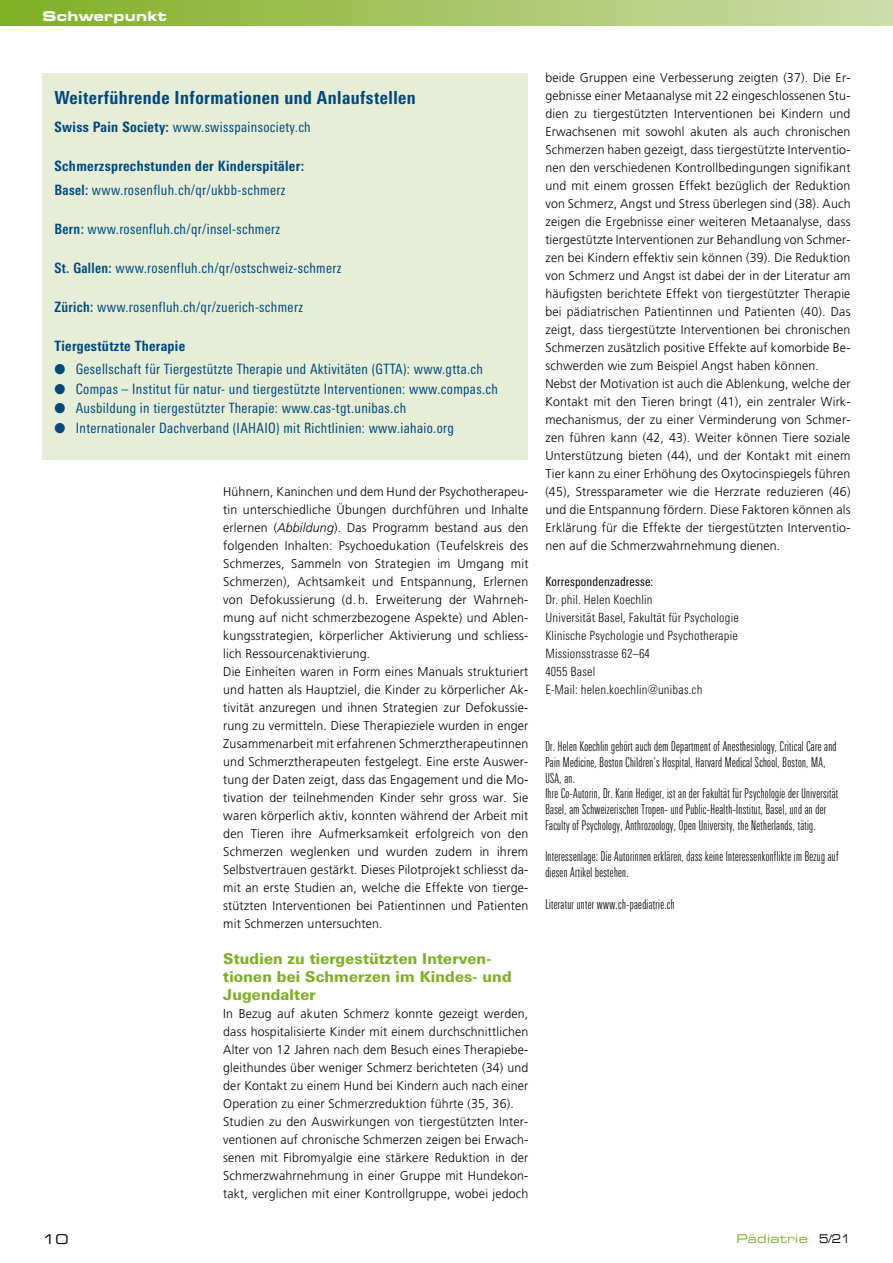
<style>
.page{position:relative;width:893px;height:1263px;background:#fff}
.page>*{position:absolute;margin:0;border:0;box-sizing:border-box;transform-origin:0 0}
.t1{font:800 condensed 18px "Linotype Univers";letter-spacing:.025em;color:#00497f}
.t2{font:800 15px/18px "Linotype Univers Basic";letter-spacing:.015em;color:#7daf23}
.t3{font:condensed 14.25px "Linotype Univers";letter-spacing:.025em;color:#00497f}
.t4{font:800 condensed 14.25px/23.7px "Linotype Univers";letter-spacing:.025em;color:#00497f}
.t5{font:300 13.5px/15.8px "Linotype Univers Comp";letter-spacing:.025em;color:#000}
.t6{font:13.5px "Eurostile Bold Extended Two";letter-spacing:.02em;color:#fff}
.t7{font:13.5px "Eurostile Extended Two";color:#000}
.t8{font:300 12.75px/18px "Frutiger";letter-spacing:.015em;color:#000}
.t9{font:300 condensed 12.75px/18px "Linotype Univers";letter-spacing:.015em;color:#000}
.t10{font:condensed 12.75px "Linotype Univers";letter-spacing:.015em;color:#000}
.t11{font:12px "Eurostile Extended Two";letter-spacing:.02em;color:#7daf23}
.s1{font-weight:800}
.s2{font-weight:700}
.s3{font-weight:400}
.s4{font-style:italic}
.s5{color:#000}
</style>
<div class="page">
<div style="left:0;top:0;width:893px;height:26px;background:linear-gradient(to right,#80ae24,#cfddab)"></div>
<div style="left:43px;top:73px;width:485px;height:387px;background:#e7eed7"></div>
<p class="t6" style="left:43px;top:7px;width:126px">Schwerpunkt</p>
<h1 class="t1" style="left:55px;top:87px;width:363px">Weiterführende Informationen und Anlaufstellen</h1>
<p class="t3" style="left:55px;top:119px;width:258px"><span class="s1">Swiss Pain Society:</span> www.swisspainsociety.ch</p>
<p class="t4" style="left:55px;top:154px;width:251px">Schmerzsprechstunden der Kinderspitäler:<br><span class="s2">Basel:</span> <span class="s3">www.rosenfluh.ch/qr/ukbb-schmerz</span></p>
<p class="t3" style="left:55px;top:220px;width:227px"><span class="s2">Bern:</span> www.rosenfluh.ch/qr/insel-schmerz</p>
<p class="t3" style="left:55px;top:259px;width:289px"><span class="s2">St. Gallen:</span> www.rosenfluh.ch/qr/ostschweiz-schmerz</p>
<p class="t3" style="left:55px;top:298px;width:250px"><span class="s2">Zürich:</span> www.rosenfluh.ch/qr/zuerich-schmerz</p>
<p class="t4" style="left:55px;top:334px;width:132px">Tiergestützte Therapie</p>
<p class="t3" style="left:55px;top:361px;width:430px">● Gesellschaft für Tiergestützte Therapie und Aktivitäten (GTTA): www.gtta.ch</p>
<p class="t3" style="left:55px;top:381px;width:445px">● Compas – Institut für natur- und tiergestützte Interventionen: www.compas.ch</p>
<p class="t3" style="left:55px;top:400px;width:353px">● Ausbildung in tiergestützter Therapie: www.cas-tgt.unibas.ch</p>
<p class="t3" style="left:55px;top:420px;width:401px">● Internationaler Dachverband (IAHAIO) mit Richtlinien: www.iahaio.org</p>
<p class="t8" style="left:223px;top:482px;width:307px">Hühnern, Kaninchen und dem Hund der Psychotherapeu&shy;tin unterschiedliche Übungen durchführen und Inhalte erlernen (<span class="s4">Abbildung</span>). Das Programm bestand aus den folgenden Inhalten: Psychoedukation (Teufelskreis des Schmerzes, Sammeln von Strategien im Umgang mit Schmerzen), Achtsamkeit und Entspannung, Erlernen von Defokussierung (d. h. Erweiterung der Wahrneh&shy;mung auf nicht schmerzbezogene Aspekte) und Ablen&shy;kungsstrategien, körperlicher Aktivierung und schliess&shy;lich Ressourcenaktivierung.<br>Die Einheiten waren in Form eines Manuals strukturiert und hatten als Hauptziel, die Kinder zu körperlicher Ak&shy;tivität anzuregen und ihnen Strategien zur Defokussie&shy;rung zu vermitteln. Diese Therapieziele wurden in enger Zusammenarbeit mit erfahrenen Schmerztherapeutinnen und Schmerztherapeuten festgelegt. Eine erste Auswer&shy;tung der Daten zeigt, dass das Engagement und die Mo&shy;tivation der teilnehmenden Kinder sehr gross war. Sie waren körperlich aktiv, konnten während der Arbeit mit den Tieren ihre Aufmerksamkeit erfolgreich von den Schmerzen weglenken und wurden zudem in ihrem Selbstvertrauen gestärkt. Dieses Pilotprojekt schliesst da&shy;mit an erste Studien an, welche die Effekte von tierge&shy;stützten Interventionen bei Patientinnen und Patienten mit Schmerzen untersuchten.</p>
<p class="t2" style="left:223px;top:949px;width:290px">Studien zu tiergestützten Interven&shy;tionen bei Schmerzen im Kindes- und<br>Jugendalter</p>
<p class="t8" style="left:223px;top:1004px;width:307px">In Bezug auf akuten Schmerz konnte gezeigt werden, dass hospitalisierte Kinder mit einem durchschnittlichen Alter von 12 Jahren nach dem Besuch eines Therapiebe&shy;gleithundes über weniger Schmerz berichteten (34) und der Kontakt zu einem Hund bei Kindern auch nach einer Operation zu einer Schmerzreduktion führte (35, 36).<br>Studien zu den Auswirkungen von tiergestützten Inter&shy;ventionen auf chronische Schmerzen zeigen bei Erwach&shy;senen mit Fibromyalgie eine stärkere Reduktion in der Schmerzwahrnehmung in einer Gruppe mit Hundekon&shy;takt, verglichen mit einer Kontrollgruppe, wobei jedoch</p>
<p class="t8" style="left:545px;top:68px;width:307px">beide Gruppen eine Verbesserung zeigten (37). Die Er&shy;gebnisse einer Metaanalyse mit 22 eingeschlossenen Stu&shy;dien zu tiergestützten Interventionen bei Kindern und Erwachsenen mit sowohl akuten als auch chronischen Schmerzen haben gezeigt, dass tiergestützte Interventio&shy;nen den verschiedenen Kontrollbedingungen signifikant und mit einem grossen Effekt bezüglich der Reduktion von Schmerz, Angst und Stress überlegen sind (38). Auch zeigen die Ergebnisse einer weiteren Metaanalyse, dass tiergestützte Interventionen zur Behandlung von Schmer&shy;zen bei Kindern effektiv sein können (39). Die Reduktion von Schmerz und Angst ist dabei der in der Literatur am häufigsten berichtete Effekt von tiergestützter Therapie bei pädiatrischen Patientinnen und Patienten (40). Das zeigt, dass tiergestützte Interventionen bei chronischen Schmerzen zusätzlich positive Effekte auf komorbide Be&shy;schwerden wie zum Beispiel Angst haben können.<br>Nebst der Motivation ist auch die Ablenkung, welche der Kontakt mit den Tieren bringt (41), ein zentraler Wirk&shy;mechanismus, der zu einer Verminderung von Schmer&shy;zen führen kann (42, 43). Weiter können Tiere soziale Unterstützung bieten (44), und der Kontakt mit einem Tier kann zu einer Erhöhung des Oxytocinspiegels führen (45), Stressparameter wie die Herzrate reduzieren (46) und die Entspannung fördern. Diese Faktoren können als Erklärung für die Effekte der tiergestützten Interventio&shy;nen auf die Schmerzwahrnehmung dienen.</p>
<p class="t10" style="left:545px;top:574px;width:110px">Korrespondenzadresse:</p>
<p class="t9" style="left:545px;top:590px;width:195px">Dr. phil. Helen Koechlin<br>Universität Basel, Fakultät für Psychologie<br>Klinische Psychologie und Psychotherapie<br>Missionsstrasse 62–64<br>4055 Basel<br>E-Mail: helen.koechlin@unibas.ch</p>
<p class="t5" style="left:545px;top:739px;width:294px">Dr. Helen Koechlin gehört auch dem Department of Anesthesiology, Critical Care and Pain Medicine, Boston Children’s Hospital, Harvard Medical School, Boston, MA, USA, an.<br>Ihre Co-Autorin, Dr. Karin Hediger, ist an der Fakultät für Psychologie der Universität Basel, am Schweizerischen Tropen- und Public-Health-Institut, Basel, und an der Faculty of Psychology, Anthrozoology, Open University, the Netherlands, tätig.</p>
<p class="t5" style="left:545px;top:849px;width:295px">Interessenlage: Die Autorinnen erklären, dass keine Interessenkonflikte im Bezug auf diesen Artikel bestehen.</p>
<p class="t5" style="left:545px;top:896px;width:131px">Literatur unter www.ch-paediatrie.ch</p>
<p class="t7" style="left:43px;top:1230px;width:28px">10</p>
<p class="t11" style="left:736px;top:1230px;width:116px">Pädiatrie <span class="s5">5/21</span></p>
</div>
